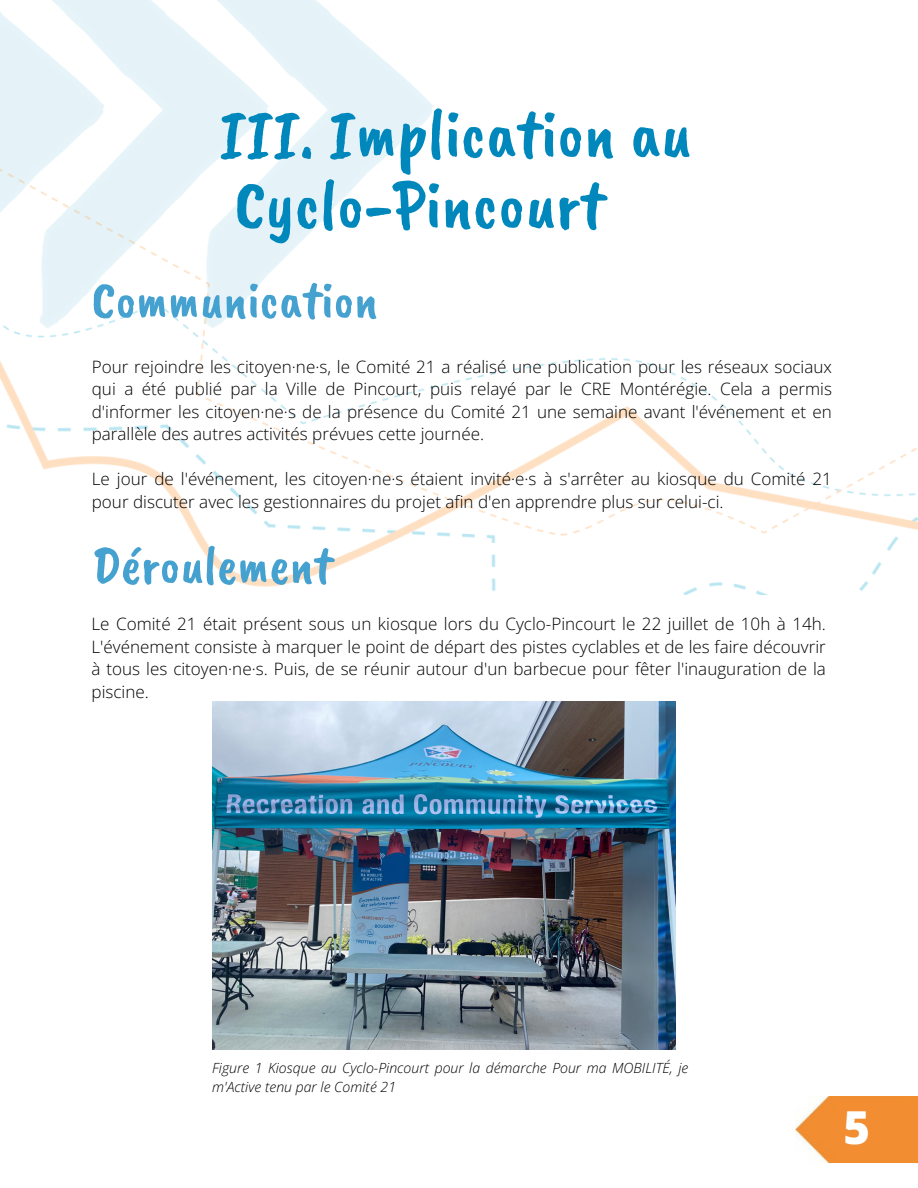
<style>
.page{position:relative;width:918px;height:1188px;background:#fff}
.page>*{position:absolute;margin:0;border:0;box-sizing:border-box;transform-origin:0 0}
.t1{font:70.5px "Caveat Brush";color:#0087bc}
.t2{font:54px "Caveat Brush";color:#45a1cf}
.t3{font:800 45.45px "Open Sans";color:#fff}
.t4{font:300 17.1px/22.5px "Open Sans";color:#000;text-align:justify}
.t5{font:italic 300 13.95px/19.2px "Open Sans";color:#000}
</style>
<div class="page">
<img style="left:0;top:0;width:433px;height:145px">
<img style="left:795px;top:1096px;width:123px;height:67px">
<img style="left:0;top:145px;width:918px;height:449px">
<img style="left:212px;top:702px;width:464px;height:348px">
<p class="t1" style="left:220px;top:89px;width:474px">III. Implication au</p>
<p class="t1" style="left:234px;top:160px;width:372px">Cyclo-Pincourt</p>
<p class="t2" style="left:92px;top:266px;width:288px">Communication</p>
<p class="t4" style="left:92px;top:355px;width:742px">Pour rejoindre les citoyen·ne·s, le Comité 21 a réalisé une publication pour les réseaux sociaux qui a été publié par la Ville de Pincourt, puis relayé par le CRE Montérégie. Cela a permis d'informer les citoyen·ne·s de la présence du Comité 21 une semaine avant l'événement et en parallèle des autres activités prévues cette journée.</p>
<p class="t4" style="left:92px;top:467px;width:742px">Le jour de l'événement, les citoyen·ne·s étaient invité·e·s à s'arrêter au kiosque du Comité 21 pour discuter avec les gestionnaires du projet afin d'en apprendre plus sur celui-ci.</p>
<p class="t2" style="left:92px;top:531px;width:242px">Déroulement</p>
<p class="t4" style="left:92px;top:612px;width:736px">Le Comité 21 était présent sous un kiosque lors du Cyclo-Pincourt le 22 juillet de 10h à 14h.<br>L'événement consiste à marquer le point de départ des pistes cyclables et de les faire découvrir à tous les citoyen·ne·s. Puis, de se réunir autour d'un barbecue pour fêter l'inauguration de la piscine.</p>
<p class="t5" style="left:212px;top:1058px;width:478px">Figure 1 Kiosque au Cyclo-Pincourt pour la démarche Pour ma MOBILITÉ, je m'Active tenu par le Comité 21</p>
<p class="t3" style="left:844px;top:1096px;width:28px">5</p>
</div>
